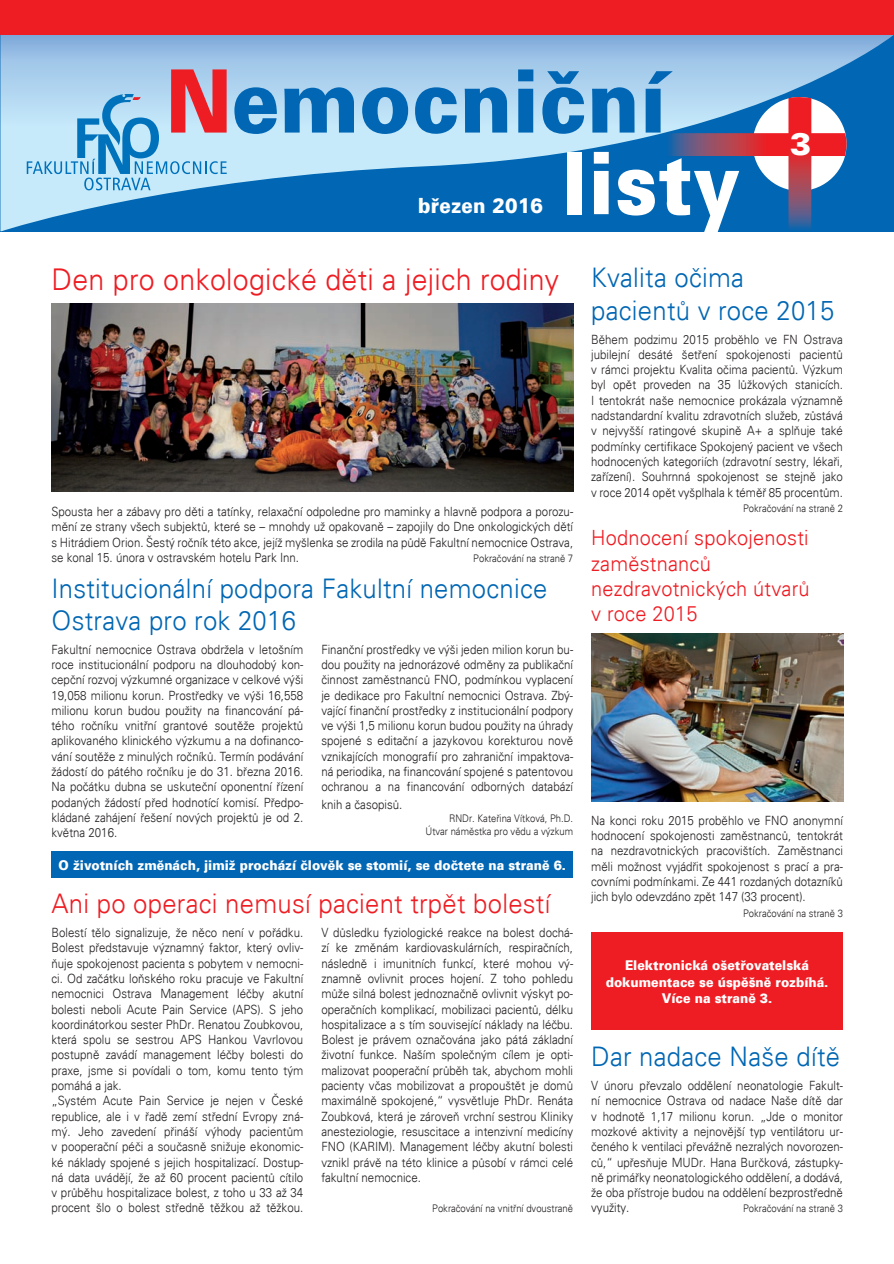
<style>
.page{position:relative;width:894px;height:1264px;background:#fff}
.page>*{position:absolute;margin:0;border:0;box-sizing:border-box;transform-origin:0 0}
.t1{font:31.5px "USA Black";color:#fff}
.t2{font:30px "USA Light";letter-spacing:.01em;color:#ee1d23;scale:.95 1}
.t3{font:27px/32.4px "USA Light";letter-spacing:.01em;color:#0166b3;scale:.95 1}
.t4{font:27px "USA Light";letter-spacing:.01em;color:#ee1d23;scale:.95 1}
.t5{font:21px/25.2px "USA Light";letter-spacing:.01em;color:#ee1d23;scale:.95 1}
.t6{font:21px "USA Black";letter-spacing:.01em;color:#fff;scale:.89 1}
.t7{font:13.5px/16.5px "USA Black";color:#fff;text-align:center;scale:.91 1}
.t8{font:12.75px/15.3px "USA Light";color:#231f20;text-align:justify;scale:.9 1}
.t9{font:10.5px/12.6px "USA Light";color:#231f20;text-align:right;scale:.9 1}
</style>
<div class="page">
<svg style="left:0;top:35px;width:893px;height:196px;background:#66a5d5"></svg>
<div style="left:0;top:0;width:893px;height:35px;background:#ee1d23"></div>
<svg style="left:27px;top:69px;width:200px;height:121px;background:#a7bcd6"></svg>
<svg style="left:234px;top:87px;width:43px;height:47px;background:#3f8ec9"></svg>
<svg style="left:284px;top:87px;width:70px;height:46px;background:#3e8ec8"></svg>
<svg style="left:362px;top:87px;width:46px;height:47px;background:#4391ca"></svg>
<svg style="left:415px;top:87px;width:41px;height:47px;background:#4a95cc"></svg>
<svg style="left:464px;top:87px;width:43px;height:46px;background:#3789c6"></svg>
<svg style="left:518px;top:69px;width:15px;height:64px"></svg>
<svg style="left:542px;top:71px;width:42px;height:63px;background:#549bd0"></svg>
<div style="left:567px;top:152px;width:15px;height:62px;background:#fff"></div>
<svg style="left:592px;top:71px;width:254px;height:160px"></svg>
<img style="left:51px;top:303px;width:522px;height:189px">
<img style="left:591px;top:634px;width:251px;height:167px">
<div style="left:591px;top:933px;width:251px;height:97px;background:#ee1d23"></div>
<div style="left:51px;top:851px;width:522px;height:27px;background:#0166b3"></div>
<h3 class="t6" style="left:418px;top:193px;width:141px">březen 2016</h3>
<h1 class="t1" style="left:790px;top:125px;width:23px">3</h1>
<h2 class="t2" style="left:51px;top:262px;width:536px">Den pro onkologické děti a jejich rodiny</h2>
<p class="t8" style="left:51px;top:504px;width:581px">Spousta her a zábavy pro děti a tatínky, relaxační odpoledne pro maminky a hlavně podpora a porozu&shy;mění ze strany všech subjektů, které se – mnohdy už opakovaně – zapojily do Dne onkologických dětí s Hitrádiem Orion. Šestý ročník této akce, jejíž myšlenka se zrodila na půdě Fakultní nemocnice Ostrava, se konal 15. února v ostravském hotelu Park Inn.</p>
<p class="t9" style="left:473px;top:552px;width:112px">Pokračování na straně 7</p>
<h3 class="t3" style="left:51px;top:572px;width:523px">Institucionální podpora Fakultní nemocnice<br>Ostrava pro rok 2016</h3>
<p class="t8" style="left:51px;top:641px;width:281px">Fakultní nemocnice Ostrava obdržela v letošním roce institucionální podporu na dlouhodobý kon&shy;cepční rozvoj výzkumné organizace v celkové výši 19,058 milionu korun. Prostředky ve výši 16,558 milionu korun budou použity na financování pá&shy;tého ročníku vnitřní grantové soutěže projektů aplikovaného klinického výzkumu a na dofinanco&shy;vání soutěže z minulých ročníků. Termín podávání žádostí do pátého ročníku je do 31. března 2016.<br>Na počátku dubna se uskuteční oponentní řízení podaných žádostí před hodnotící komisí. Předpo&shy;kládané zahájení řešení nových projektů je od 2. května 2016.</p>
<p class="t8" style="left:321px;top:641px;width:281px">Finanční prostředky ve výši jeden milion korun bu&shy;dou použity na jednorázové odměny za publikační činnost zaměstnanců FNO, podmínkou vyplacení je dedikace pro Fakultní nemocnici Ostrava. Zbý&shy;vající finanční prostředky z institucionální podpory ve výši 1,5 milionu korun budou použity na úhrady spojené s editační a jazykovou korekturou nově vznikajících monografií pro zahraniční impaktova&shy;ná periodika, na financování spojené s patentovou ochranou a na financování odborných databází</p>
<p class="t8" style="left:321px;top:797px;width:92px">knih a časopisů.</p>
<p class="t9" style="left:425px;top:812px;width:165px">RNDr. Kateřina Vítková, Ph.D.<br>Útvar náměstka pro vědu a výzkum</p>
<p class="t7" style="left:59px;top:856px;width:559px">O životních změnách, jimiž prochází člověk se stomií, se dočtete na straně 6.</p>
<h3 class="t4" style="left:51px;top:888px;width:526px">Ani po operaci nemusí pacient trpět bolestí</h3>
<p class="t8" style="left:51px;top:925px;width:281px;text-align:left">Bolestí tělo signalizuje, že něco není v pořádku.<br>Bolest představuje významný faktor, který ovliv&shy;ňuje spokojenost pacienta s pobytem v nemocni&shy;ci. Od začátku loňského roku pracuje ve Fakultní nemocnici Ostrava Management léčby akutní bolesti neboli Acute Pain Service (APS). S jeho koordinátorkou sester PhDr. Renatou Zoubkovou, která spolu se sestrou APS Hankou Vavrlovou postupně zavádí management léčby bolesti do praxe, jsme si povídali o tom, komu tento tým pomáhá a jak.<br>„Systém Acute Pain Service je nejen v České republice, ale i v řadě zemí střední Evropy zná&shy;mý. Jeho zavedení přináší výhody pacientům v pooperační péči a současně snižuje ekonomic&shy;ké náklady spojené s jejich hospitalizací. Dostup&shy;ná data uvádějí, že až 60 procent pacientů cítilo v průběhu hospitalizace bolest, z toho u 33 až 34 procent šlo o bolest středně těžkou až těžkou.</p>
<p class="t8" style="left:321px;top:925px;width:281px">V důsledku fyziologické reakce na bolest dochá&shy;zí ke změnám kardiovaskulárních, respiračních, následně i imunitních funkcí, které mohou vý&shy;znamně ovlivnit proces hojení. Z toho pohledu může silná bolest jednoznačně ovlivnit výskyt po&shy;operačních komplikací, mobilizaci pacientů, délku hospitalizace a s tím související náklady na léčbu.<br>Bolest je právem označována jako pátá základní životní funkce. Naším společným cílem je opti&shy;malizovat pooperační průběh tak, abychom mohli pacienty včas mobilizovat a propouštět je domů maximálně spokojené,“ vysvětluje PhDr. Renáta Zoubková, která je zároveň vrchní sestrou Kliniky anesteziologie, resuscitace a intenzivní medicíny FNO (KARIM). Management léčby akutní bolesti vznikl právě na této klinice a působí v rámci celé fakultní nemocnice.</p>
<p class="t9" style="left:432px;top:1202px;width:158px">Pokračování na vnitřní dvoustraně</p>
<h3 class="t3" style="left:591px;top:261px;width:257px">Kvalita očima pacientů v roce 2015</h3>
<p class="t8" style="left:591px;top:331px;width:281px">Během podzimu 2015 proběhlo ve FN Ostrava jubilejní desáté šetření spokojenosti pacientů v rámci projektu Kvalita očima pacientů. Výzkum byl opět proveden na 35 lůžkových stanicích.<br>I tentokrát naše nemocnice prokázala významně nadstandardní kvalitu zdravotních služeb, zůstává v nejvyšší ratingové skupině A+ a splňuje také podmínky certifikace Spokojený pacient ve všech hodnocených kategoriích (zdravotní sestry, lékaři, zařízení). Souhrnná spokojenost se stejně jako v roce 2014 opět vyšplhala k téměř 85 procentům.</p>
<p class="t9" style="left:743px;top:502px;width:112px">Pokračování na straně 2</p>
<h3 class="t5" style="left:591px;top:525px;width:231px">Hodnocení spokojenosti zaměstnanců nezdravotnických útvarů v roce 2015</h3>
<p class="t8" style="left:591px;top:812px;width:281px">Na konci roku 2015 proběhlo ve FNO anonymní hodnocení spokojenosti zaměstnanců, tentokrát na nezdravotnických pracovištích. Zaměstnanci měli možnost vyjádřit spokojenost s prací a pra&shy;covními podmínkami. Ze 441 rozdaných dotazníků jich bylo odevzdáno zpět 147 (33 procent).</p>
<p class="t9" style="left:743px;top:906px;width:112px">Pokračování na straně 3</p>
<p class="t7" style="left:605px;top:957px;width:246px">Elektronická ošetřovatelská dokumentace se úspěšně rozbíhá.<br>Více na straně 3.</p>
<h3 class="t3" style="left:591px;top:1040px;width:263px">Dar nadace Naše dítě</h3>
<p class="t8" style="left:591px;top:1078px;width:281px">V únoru převzalo oddělení neonatologie Fakult&shy;ní nemocnice Ostrava od nadace Naše dítě dar v hodnotě 1,17 milionu korun. „Jde o monitor mozkové aktivity a nejnovější typ ventilátoru ur&shy;čeného k ventilaci převážně nezralých novorozen&shy;ců,“ upřesňuje MUDr. Hana Burčková, zástupky&shy;ně primářky neonatologického oddělení, a dodává, že oba přístroje budou na oddělení bezprostředně využity.</p>
<p class="t9" style="left:743px;top:1202px;width:112px">Pokračování na straně 3</p>
</div>
